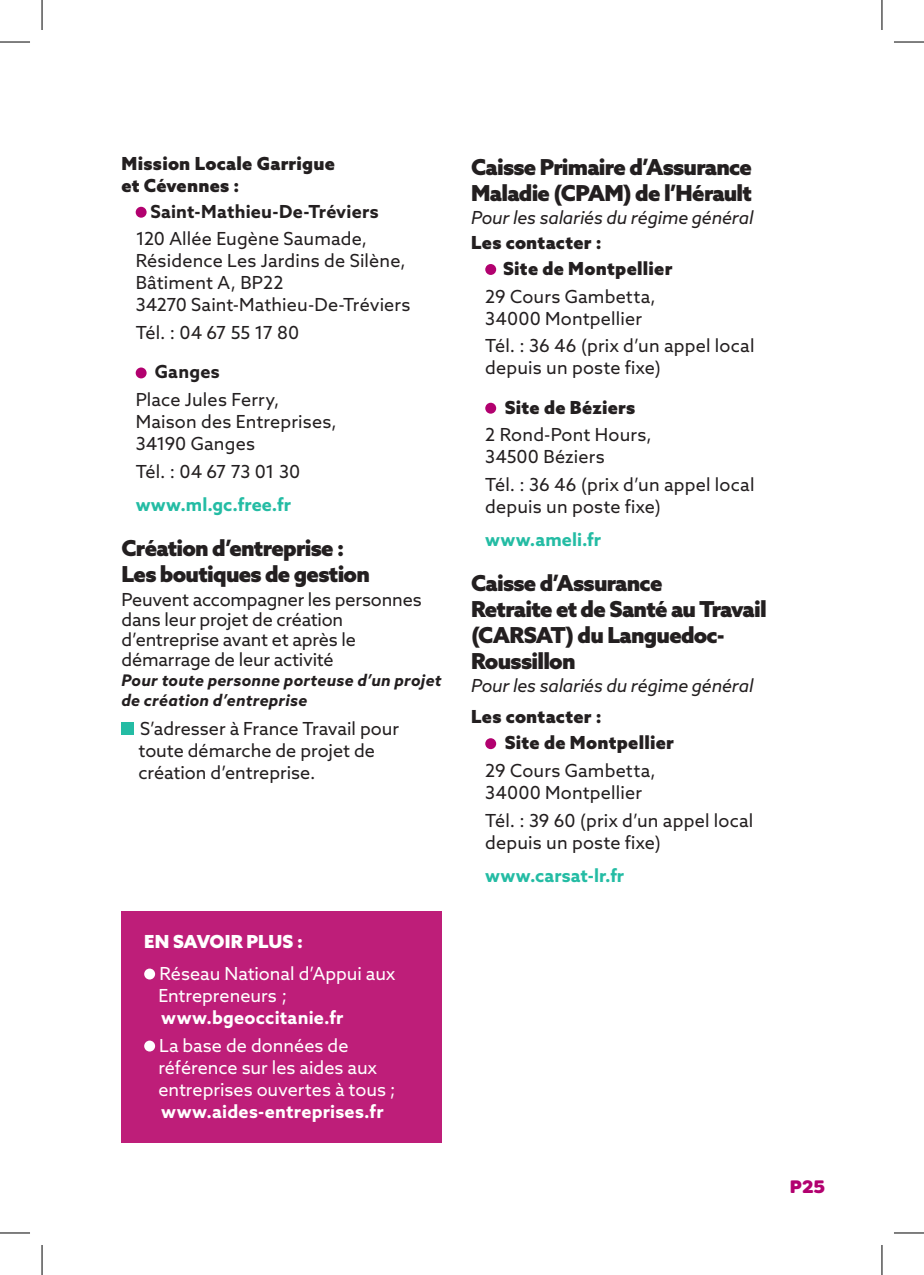
<style>
.page{position:relative;width:924px;height:1275px;background:#fff}
.page>*{position:absolute;margin:0;border:0;box-sizing:border-box;transform-origin:0 0}
.t1{font:900 22px/26px "Azo Sans";letter-spacing:-.035em;color:#231f20}
.t2{font:18px/22px "Azo Sans";letter-spacing:.005em;color:#231f20}
.t3{font:900 18px/26px "Azo Sans";letter-spacing:.015em;color:#231f20}
.t4{font:18px/22px "Azo Sans";color:#fff}
.t5{font:italic 18px "Azo Sans";letter-spacing:-.01em;color:#231f20}
.t6{font:700 18px "Azo Sans";letter-spacing:.005em;color:#24bca4}
.t7{font:700 18px "Azo Sans";letter-spacing:.015em;color:#fff}
.t8{font:700 18px "Azo Sans";letter-spacing:.01em;color:#231f20}
.t9{font:18px "Azo Sans";letter-spacing:-.015em;color:#231f20}
.t10{font:900 18px "Azo Sans";letter-spacing:-.01em;color:#fff}
.t11{font:800 18px "Filson Soft W03";color:#b2016f}
.t12{font:italic 700 16px/20px "Azo Sans";letter-spacing:.015em;color:#231f20}
</style>
<div class="page">
<div style="left:136px;top:207px;width:10px;height:11px;background:#b2016f;border-radius:50%"></div>
<div style="left:136px;top:367px;width:10px;height:11px;background:#b2016f;border-radius:50%"></div>
<div style="left:485px;top:264px;width:11px;height:11px;background:#b2016f;border-radius:50%"></div>
<div style="left:485px;top:403px;width:11px;height:11px;background:#b2016f;border-radius:50%"></div>
<div style="left:485px;top:738px;width:11px;height:11px;background:#b2016f;border-radius:50%"></div>
<div style="left:121px;top:911px;width:321px;height:231px;background:#be1e79"></div>
<div style="left:144px;top:968px;width:11px;height:11px;background:#fff;border-radius:50%"></div>
<div style="left:144px;top:1040px;width:11px;height:11px;background:#fff;border-radius:50%"></div>
<div style="left:121px;top:722px;width:13px;height:13px;background:#24bca4"></div>
<hr style="left:0;top:42px;width:30px;height:1px;background:#000">
<hr style="left:893px;top:42px;width:30px;height:1px;background:#000">
<hr style="left:0;top:1232px;width:30px;height:1px;background:#000">
<hr style="left:893px;top:1232px;width:30px;height:1px;background:#000">
<hr style="left:42px;top:0;width:1px;height:30px;background:#000">
<hr style="left:42px;top:1245px;width:1px;height:30px;background:#000">
<hr style="left:881px;top:0;width:1px;height:30px;background:#000">
<hr style="left:881px;top:1245px;width:1px;height:30px;background:#000">
<p class="t3" style="left:121px;top:152px;width:215px;line-height:22px">Mission Locale Garrigue et Cévennes :</p>
<p class="t8" style="left:150px;top:199px;width:229px">Saint-Mathieu-De-Tréviers</p>
<p class="t2" style="left:136px;top:228px;width:276px">120 Allée Eugène Saumade,<br>Résidence Les Jardins de Silène,<br>Bâtiment A, BP22<br>34270 Saint-Mathieu-De-Tréviers</p>
<p class="t2" style="left:136px;top:321px;width:165px">Tél. : 04 67 55 17 80</p>
<p class="t8" style="left:155px;top:360px;width:66px">Ganges</p>
<p class="t2" style="left:136px;top:388px;width:202px">Place Jules Ferry,<br>Maison des Entreprises,<br>34190 Ganges</p>
<p class="t9" style="left:136px;top:459px;width:166px">Tél. : 04 67 73 01 30</p>
<p class="t6" style="left:136px;top:493px;width:157px">www.ml.gc.free.fr</p>
<p class="t1" style="left:121px;top:535px;width:250px">Création d’entreprise :<br>Les boutiques de gestion</p>
<p class="t2" style="left:121px;top:589px;width:301px;line-height:20px">Peuvent accompagner les personnes dans leur projet de création d’entreprise avant et après le démarrage de leur activité</p>
<p class="t12" style="left:121px;top:670px;width:321px">Pour toute personne porteuse d’un projet de création d’entreprise</p>
<p class="t2" style="left:138px;top:717px;width:262px">S’adresser à France Travail pour toute démarche de projet de création d’entreprise.</p>
<p class="t10" style="left:144px;top:929px;width:160px">EN SAVOIR PLUS :</p>
<p class="t4" style="left:158px;top:962px;width:238px">Réseau National d’Appui aux<br>Entrepreneurs ;</p>
<p class="t7" style="left:161px;top:1005px;width:184px">www.bgeoccitanie.fr</p>
<p class="t4" style="left:158px;top:1034px;width:238px">La base de données de référence sur les aides aux entreprises ouvertes à tous ;</p>
<p class="t7" style="left:161px;top:1099px;width:224px">www.aides-entreprises.fr</p>
<p class="t1" style="left:471px;top:154px;width:282px">Caisse Primaire d’Assurance<br>Maladie (CPAM) de l’Hérault</p>
<p class="t5" style="left:471px;top:206px;width:284px">Pour les salariés du régime général</p>
<p class="t3" style="left:503px;top:229px;width:171px;text-indent:-32px">Les contacter :<br>Site de Montpellier</p>
<p class="t2" style="left:485px;top:285px;width:172px">29 Cours Gambetta,<br>34000 Montpellier</p>
<p class="t2" style="left:485px;top:335px;width:270px">Tél. : 36 46 (prix d’un appel local depuis un poste fixe)</p>
<p class="t3" style="left:504px;top:394px;width:132px">Site de Béziers</p>
<p class="t2" style="left:485px;top:424px;width:168px">2 Rond-Pont Hours,<br>34500 Béziers</p>
<p class="t2" style="left:485px;top:473px;width:270px">Tél. : 36 46 (prix d’un appel local depuis un poste fixe)</p>
<p class="t6" style="left:485px;top:528px;width:117px">www.ameli.fr</p>
<p class="t1" style="left:471px;top:570px;width:297px">Caisse d’Assurance<br>Retraite et de Santé au Travail (CARSAT) du Languedoc-<br>Roussillon</p>
<p class="t5" style="left:471px;top:674px;width:284px">Pour les salariés du régime général</p>
<p class="t3" style="left:504px;top:703px;width:171px;text-indent:-34px">Les contacter :<br>Site de Montpellier</p>
<p class="t2" style="left:485px;top:759px;width:172px">29 Cours Gambetta,<br>34000 Montpellier</p>
<p class="t2" style="left:485px;top:809px;width:269px">Tél. : 39 60 (prix d’un appel local depuis un poste fixe)</p>
<p class="t6" style="left:485px;top:863px;width:140px">www.carsat-lr.fr</p>
<p class="t11" style="left:789px;top:1175px;width:37px">P25</p>
</div>
